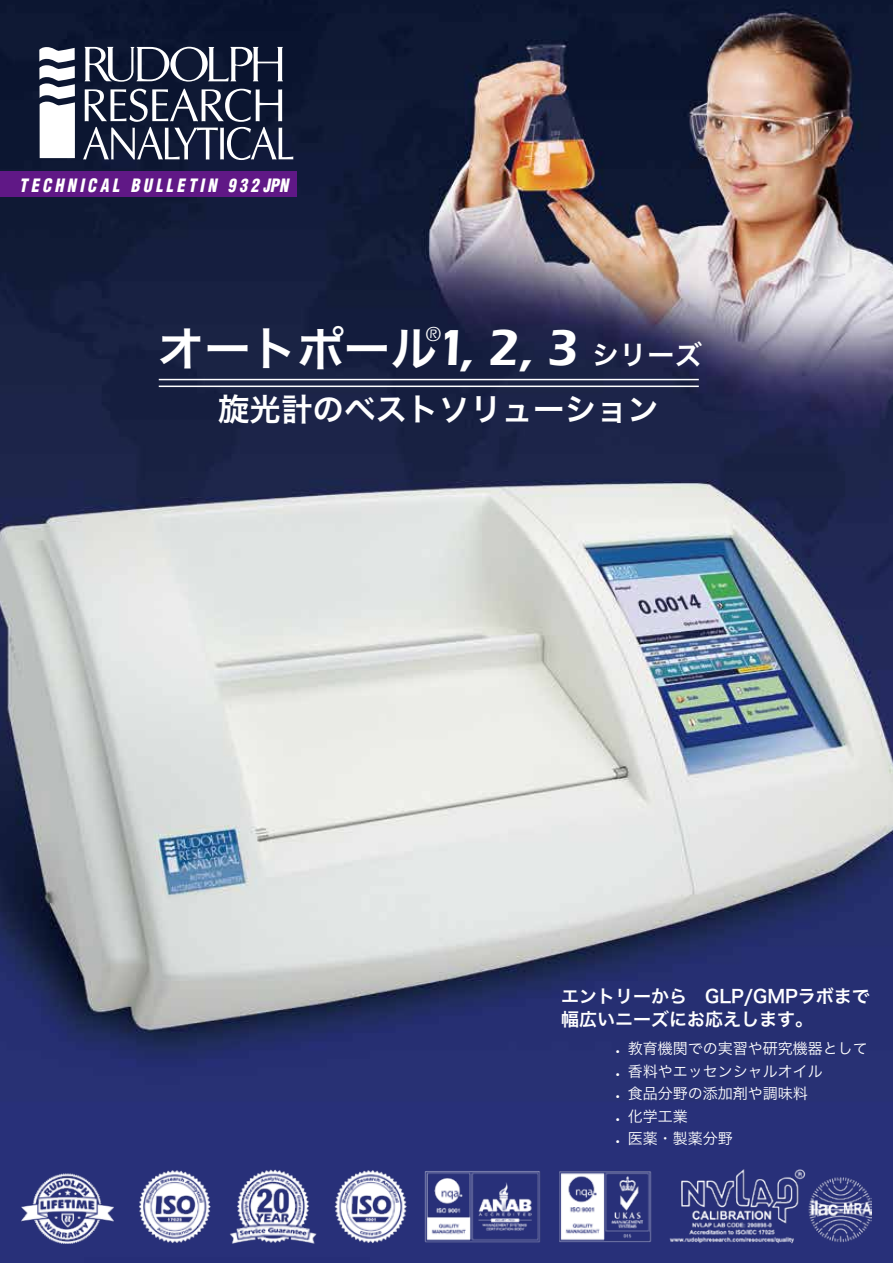
<style>
.page{position:relative;width:893px;height:1263px;background:#fff}
.page>*{position:absolute;margin:0;border:0;box-sizing:border-box;transform-origin:0 0}
.t1{font:46.5px "Hira Kaku Pro N W6";color:#fff}
.t2{font:31.5px "Hira Kaku Pro N W6";color:#fff}
.t3{font:21px "Itc Eras";color:#fff}
.t4{font:18px/22.5px "Hira Kaku Pro N W6";color:#fff}
.t5{font:italic 900 condensed 18px "Helvetica";letter-spacing:.21em;color:#fff;scale:.9 1}
.t6{font:15px "Hira Kaku Pro N W3";color:#fff}
.s1{font-family:"Eras Demi"}
.s2{font-size:27px}
.s3{font-size:19.5px}
</style>
<div class="page">
<img style="left:0;top:0;width:893px;height:1263px">
<img style="left:21px;top:1169px;width:851px;height:74px">
<svg style="left:83px;top:89px;width:210px;height:71px"></svg>
<svg style="left:85px;top:47px;width:198px;height:35px"></svg>
<svg style="left:39px;top:47px;width:36px;height:111px"></svg>
<div style="left:0;top:171px;width:297px;height:26px;background:#601886"></div>
<hr style="left:159px;top:379px;width:540px;height:1px;background:#fff">
<hr style="left:159px;top:386px;width:540px;height:1px;background:#fff">
<p class="t5" style="left:19px;top:174px;width:300px">TECHNICAL BULLETIN 932 JPN</p>
<h1 class="t1" style="left:158px;top:306px;width:546px">オートポール<span class="s1">1, 2, 3</span> <span class="s2">シリーズ</span></h1>
<h3 class="t3" style="left:425px;top:322px;width:18px">®</h3>
<h2 class="t2" style="left:218px;top:381px;width:442px">旋光計のベストソリューション</h2>
<p class="t4" style="left:561px;top:984px;width:310px">エントリーから　GLP/GMPラボまで幅広いニーズにお応えします。</p>
<p class="t6" style="left:613px;top:1035px;width:256px"><span class="s3">•</span> 教育機関での実習や研究機器として</p>
<p class="t6" style="left:613px;top:1058px;width:211px"><span class="s3">•</span> 香料やエッセンシャルオイル</p>
<p class="t6" style="left:613px;top:1080px;width:196px"><span class="s3">•</span> 食品分野の添加剤や調味料</p>
<p class="t6" style="left:613px;top:1103px;width:76px"><span class="s3">•</span> 化学工業</p>
<p class="t6" style="left:613px;top:1125px;width:121px"><span class="s3">•</span> 医薬・製薬分野</p>
</div>
